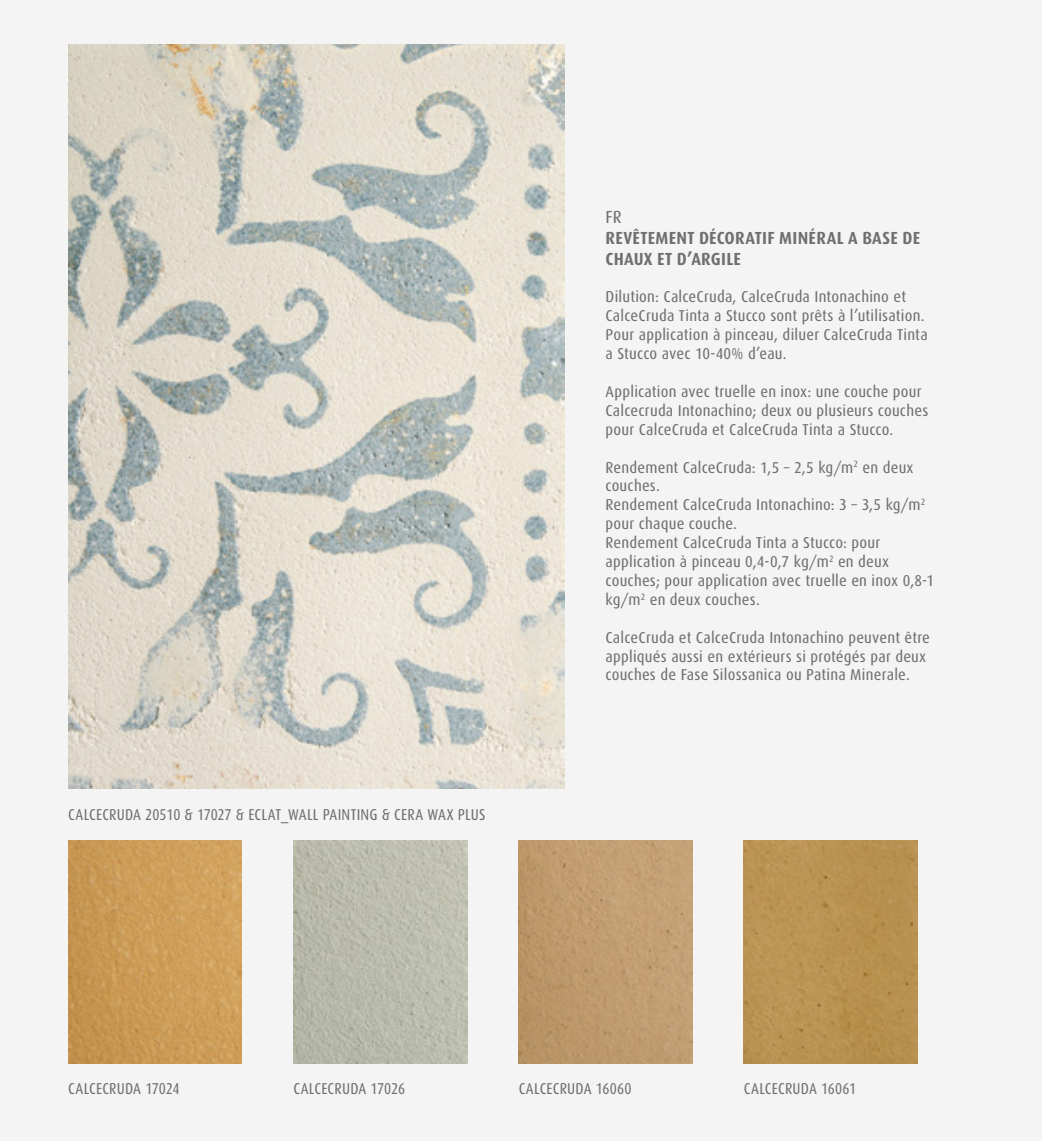
<style>
.page{position:relative;width:1042px;height:1141px;background:#f5f4f4}
.page>*{position:absolute;margin:0;border:0;box-sizing:border-box;transform-origin:0 0}
.t1{font:700 17.5px/21px "Dax Condensed";letter-spacing:.015em;color:#706f6f;scale:1.08 1}
.t2{font:17.5px "Dax Condensed";color:#706f6f;scale:1.08 1}
.t3{font:15.75px/18.9px "Dax Condensed";letter-spacing:.015em;color:#706f6f;scale:1.08 1}
.t4{font:15.75px "Dax Condensed";letter-spacing:.015em;color:#706f6f}
</style>
<div class="page">
<img style="left:68px;top:45px;width:496px;height:744px">
<img style="left:68px;top:840px;width:174px;height:224px">
<div style="left:744px;top:840px;width:173px;height:224px;background:#b99251"></div>
<img style="left:519px;top:840px;width:173px;height:224px">
<img style="left:293px;top:840px;width:174px;height:224px">
<p class="t4" style="left:68px;top:806px;width:419px">CALCECRUDA 20510 &amp; 17027 &amp; ECLAT_WALL PAINTING &amp; CERA WAX PLUS</p>
<p class="t2" style="left:605px;top:207px;width:17px">FR</p>
<p class="t1" style="left:605px;top:227px;width:293px">REVÊTEMENT DÉCORATIF MINÉRAL A BASE DE<br>CHAUX ET D’ARGILE</p>
<p class="t3" style="left:605px;top:288px;width:300px">Dilution: CalceCruda, CalceCruda Intonachino et CalceCruda Tinta a Stucco sont prêts à l’utilisation.<br>Pour application à pinceau, diluer CalceCruda Tinta a Stucco avec 10-40% d’eau.</p>
<p class="t3" style="left:605px;top:382px;width:300px">Application avec truelle en inox: une couche pour<br>Calcecruda Intonachino; deux ou plusieurs couches pour CalceCruda et CalceCruda Tinta a Stucco.</p>
<p class="t3" style="left:605px;top:458px;width:306px">Rendement CalceCruda: 1,5 – 2,5 kg/m<sup>2</sup> en deux couches.<br>Rendement CalceCruda Intonachino: 3 – 3,5 kg/m<sup>2 </sup>pour chaque couche.<br>Rendement CalceCruda Tinta a Stucco: pour application à pinceau 0,4-0,7 kg/m<sup>2</sup> en deux couches; pour application avec truelle en inox 0,8-1 kg/m<sup>2</sup> en deux couches.</p>
<p class="t3" style="left:605px;top:628px;width:302px">CalceCruda et CalceCruda Intonachino peuvent être appliqués aussi en extérieurs si protégés par deux couches de Fase Silossanica ou Patina Minerale.</p>
<p class="t4" style="left:68px;top:1080px;width:113px">CALCECRUDA 17024</p>
<p class="t4" style="left:293px;top:1080px;width:113px">CALCECRUDA 17026</p>
<p class="t4" style="left:519px;top:1080px;width:114px">CALCECRUDA 16060</p>
<p class="t4" style="left:744px;top:1080px;width:114px">CALCECRUDA 16061</p>
</div>
